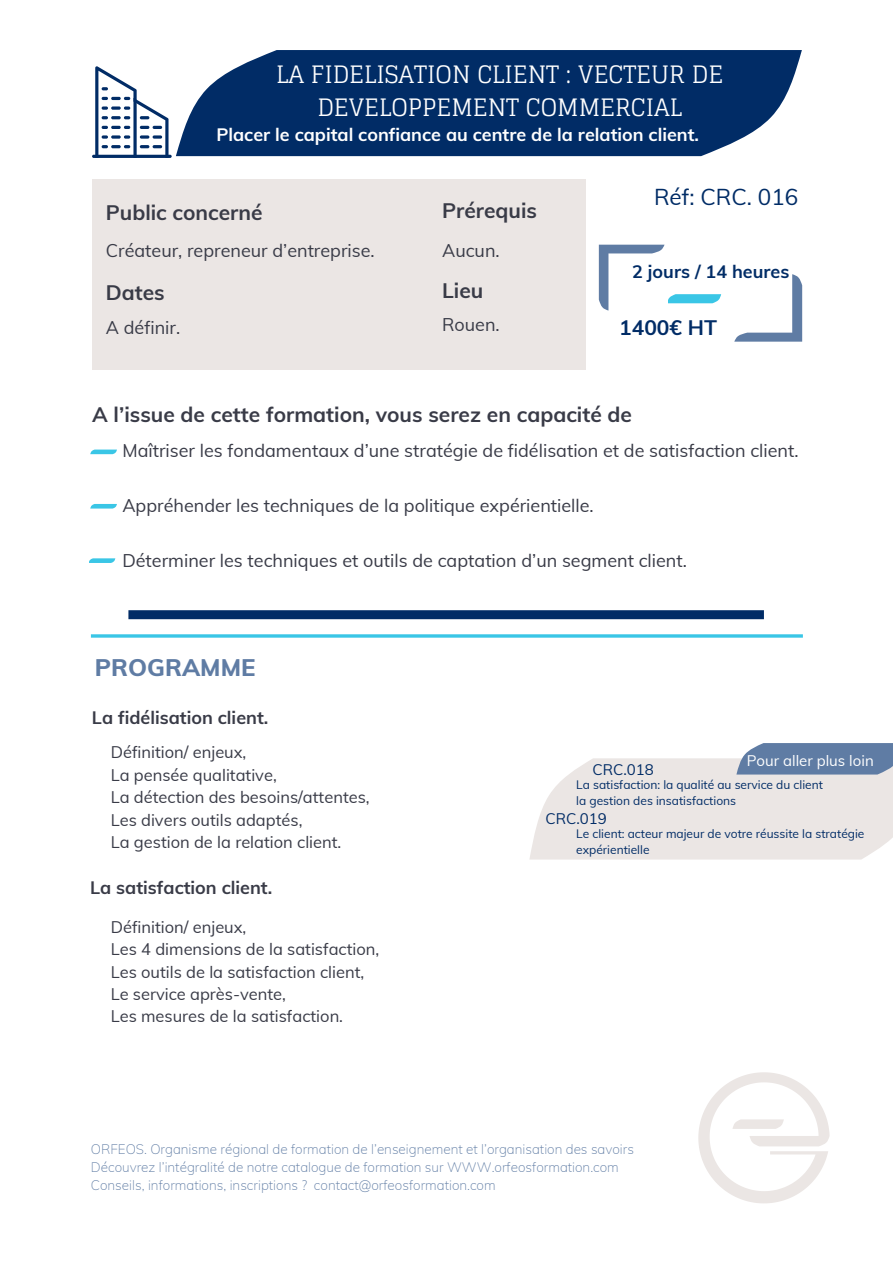
<style>
.page{position:relative;width:893px;height:1264px;background:#fff}
.page>*{position:absolute;margin:0;border:0;box-sizing:border-box;transform-origin:0 0}
.t1{font:24px/32.5px "Glegoo";color:#fff;text-align:center}
.t2{font:800 24px "Muli";color:#5f7ca4}
.t3{font:22.5px "Muli";color:#012c66}
.t4{font:700 21px "Muli";color:#393b47}
.t5{font:700 21px "Muli";color:#012c66}
.t6{font:18px "Muli";color:#393b47}
.t7{font:700 18px "Muli";color:#fff}
.t8{font:700 18px "Muli";color:#393b47}
.t9{font:700 18px "Muli";color:#012c66}
.t10{font:16.5px/22.5px "Muli";color:#393b47}
.t11{font:15px "Muli";color:#fff}
.t12{font:15px "Muli";color:#012c66}
.t13{font:200 13.5px/18px "Muli";color:#5f7ca4}
.t14{font:12px/16px "Muli";color:#012c66}
</style>
<div class="page">
<svg style="left:176px;top:50px;width:625px;height:106px;background:#183f74"></svg>
<div style="left:128px;top:610px;width:635px;height:9px;background:#012c66"></div>
<hr style="left:91px;top:634px;width:711px;height:3px;background:#3ac6e6">
<svg style="left:91px;top:449px;width:26px;height:5px"></svg>
<svg style="left:91px;top:504px;width:26px;height:4px"></svg>
<svg style="left:89px;top:558px;width:26px;height:5px"></svg>
<svg style="left:734px;top:274px;width:68px;height:67px"></svg>
<hr style="left:92px;top:155px;width:80px;height:3px;background:#012c66;border-radius:2px">
<svg style="left:95px;top:66px;width:73px;height:92px"></svg>
<div style="left:92px;top:180px;width:493px;height:190px;background:#ebe6e4"></div>
<svg style="left:598px;top:245px;width:123px;height:65px"></svg>
<svg style="left:529px;top:743px;width:363px;height:116px;background:#dedde0"></svg>
<svg style="left:698px;top:1072px;width:131px;height:131px"></svg>
<h1 class="t1" style="left:276px;top:59px;width:448px">LA FIDELISATION CLIENT : VECTEUR DE<br>DEVELOPPEMENT COMMERCIAL</h1>
<p class="t7" style="left:216px;top:123px;width:484px">Placer le capital confiance au centre de la relation client.</p>
<p class="t4" style="left:106px;top:199px;width:158px">Public concerné</p>
<p class="t6" style="left:106px;top:239px;width:270px">Créateur, repreneur d’entreprise.</p>
<p class="t4" style="left:106px;top:279px;width:60px">Dates</p>
<p class="t6" style="left:106px;top:316px;width:76px">A définir.</p>
<p class="t4" style="left:442px;top:196px;width:96px">Prérequis</p>
<p class="t6" style="left:442px;top:239px;width:59px">Aucun.</p>
<p class="t4" style="left:442px;top:277px;width:43px">Lieu</p>
<p class="t6" style="left:442px;top:313px;width:59px">Rouen.</p>
<h2 class="t3" style="left:654px;top:182px;width:146px">Réf: CRC. 016</h2>
<p class="t9" style="left:632px;top:260px;width:159px">2 jours / 14 heures</p>
<p class="t5" style="left:619px;top:314px;width:99px">1400€ HT</p>
<p class="t4" style="left:92px;top:400px;width:541px">A l’issue de cette formation, vous serez en capacité de</p>
<p class="t6" style="left:122px;top:439px;width:677px">Maîtriser les fondamentaux d’une stratégie de fidélisation et de satisfaction client.</p>
<p class="t6" style="left:122px;top:494px;width:473px">Appréhender les techniques de la politique expérientielle.</p>
<p class="t6" style="left:122px;top:548px;width:566px">Déterminer les techniques et outils de captation d’un segment client.</p>
<h1 class="t2" style="left:95px;top:652px;width:162px">PROGRAMME</h1>
<p class="t8" style="left:92px;top:705px;width:178px">La fidélisation client.</p>
<p class="t10" style="left:111px;top:741px;width:260px">Définition/ enjeux,<br>La pensée qualitative,<br>La détection des besoins/attentes,<br>Les divers outils adaptés,<br>La gestion de la relation client.</p>
<p class="t8" style="left:90px;top:876px;width:183px">La satisfaction client.</p>
<p class="t10" style="left:111px;top:915px;width:270px">Définition/ enjeux,<br>Les 4 dimensions de la satisfaction,<br>Les outils de la satisfaction client,<br>Le service après-vente,<br>Les mesures de la satisfaction.</p>
<p class="t11" style="left:746px;top:751px;width:128px">Pour aller plus loin</p>
<p class="t12" style="left:592px;top:759px;width:63px">CRC.018</p>
<p class="t12" style="left:545px;top:808px;width:63px">CRC.019</p>
<p class="t14" style="left:576px;top:776px;width:248px">La satisfaction: la qualité au service du client la gestion des insatisfactions</p>
<p class="t14" style="left:576px;top:825px;width:290px">Le client: acteur majeur de votre réussite la stratégie expérientielle</p>
<p class="t13" style="left:91px;top:1140px;width:544px">ORFEOS. Organisme régional de formation de l’enseignement et l’organisation des savoirs<br>Découvrez l’intégralité de notre catalogue de formation sur WWW.orfeosformation.com<br>Conseils, informations, inscriptions ? contact@orfeosformation.com</p>
</div>
